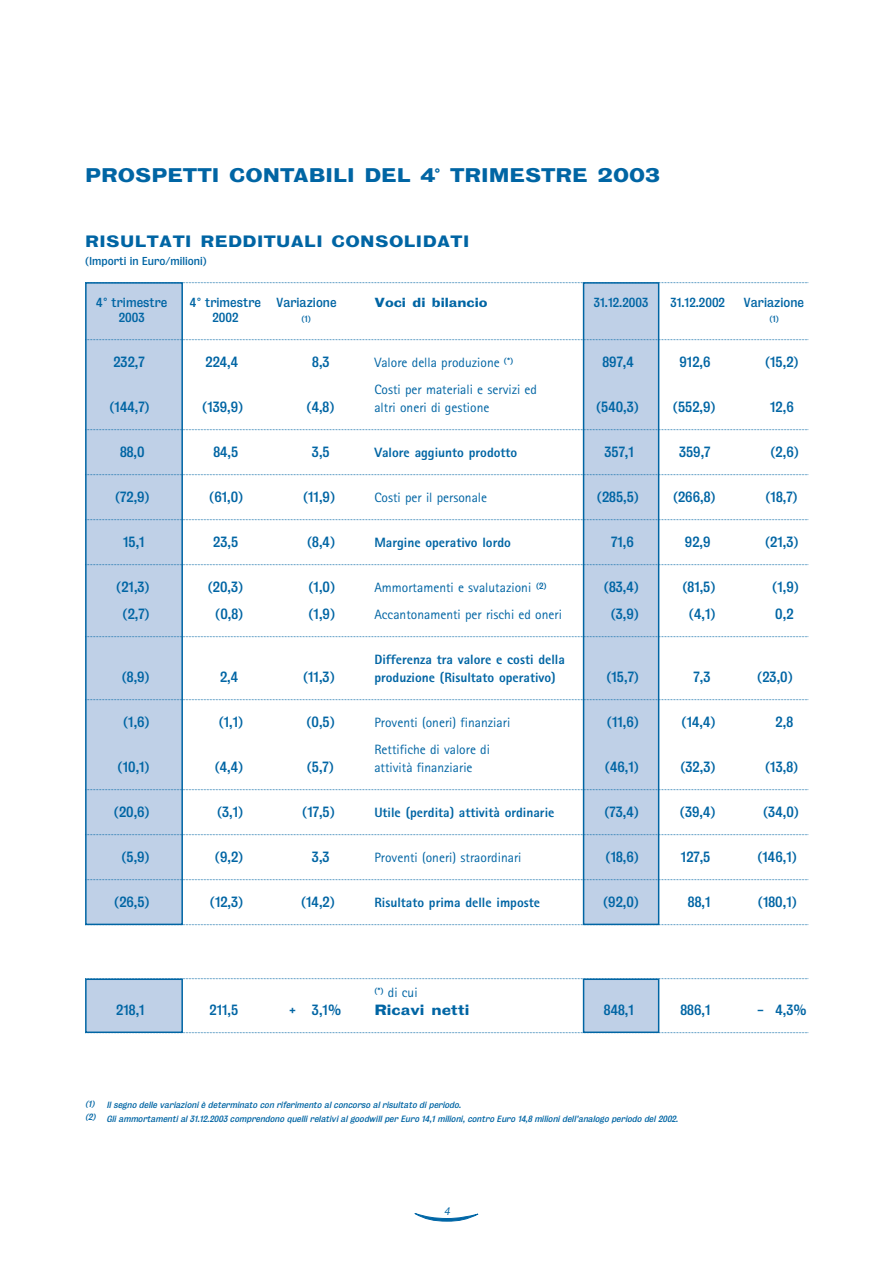
<style>
.page{position:relative;width:893px;height:1263px;background:#fff}
.page>*{position:absolute;margin:0;border:0;box-sizing:border-box;transform-origin:0 0}
.t1{font:18px "Bureau Grotesque Seven Nine";color:#0065a4}
.t2{font:15px "Bureau Grotesque Seven Nine";letter-spacing:.025em;color:#0065a4}
.t3{font:13.5px "Bureau Grotesque Five Three";color:#0065a4}
.t4{font:13.5px "Rotis Sans Serif";color:#0065a4}
.t5{font:800 13.5px "Rotis Sans Serif";color:#0065a4}
.t6{font:13.5px "Bureau Grotesque Seven Nine";color:#0065a4}
.t7{font:12px "Bureau Grotesque Five Three";color:#0065a4}
.t8{font:12px "Bureau Grotesque Seven Nine";color:#0065a4}
.t9{font:italic 12px "Rotis Sans Serif";color:#0065a4}
.t10{font:10.5px "Bureau Grotesque Five Three";color:#0065a4}
.t11{font:italic 8.25px/13.5px "Bureau Grotesque Five Three";color:#0065a4}
.t12{font:8.25px "Bureau Grotesque Five Three";color:#0065a4}
</style>
<div class="page">
<div style="left:86px;top:283px;width:96px;height:641px;background:#bfd0e7"></div>
<div style="left:85px;top:282px;width:98px;height:643px;border:2px solid #0065a4"></div>
<svg style="left:415px;top:1213px;width:63px;height:8px"></svg>
<div style="left:583px;top:283px;width:75px;height:641px;background:#bfd0e7"></div>
<div style="left:583px;top:282px;width:76px;height:643px;border:2px solid #0065a4"></div>
<div style="left:86px;top:979px;width:96px;height:53px;background:#bfd0e7"></div>
<div style="left:85px;top:979px;width:98px;height:54px;border:2px solid #0065a4"></div>
<div style="left:583px;top:979px;width:75px;height:53px;background:#bfd0e7"></div>
<div style="left:583px;top:979px;width:76px;height:54px;border:2px solid #0065a4"></div>
<svg style="left:85px;top:282px;width:723px;height:1px"></svg>
<svg style="left:85px;top:339px;width:723px;height:1px"></svg>
<svg style="left:85px;top:429px;width:723px;height:1px"></svg>
<svg style="left:85px;top:474px;width:723px;height:1px"></svg>
<svg style="left:85px;top:519px;width:723px;height:1px"></svg>
<svg style="left:85px;top:564px;width:723px;height:1px"></svg>
<svg style="left:85px;top:636px;width:723px;height:1px"></svg>
<svg style="left:85px;top:699px;width:723px;height:1px"></svg>
<svg style="left:85px;top:789px;width:723px;height:1px"></svg>
<svg style="left:85px;top:834px;width:723px;height:1px"></svg>
<svg style="left:85px;top:879px;width:723px;height:1px"></svg>
<svg style="left:85px;top:924px;width:723px;height:1px"></svg>
<svg style="left:85px;top:978px;width:723px;height:1px"></svg>
<svg style="left:85px;top:1032px;width:723px;height:1px"></svg>
<h1 class="t1" style="left:85px;top:167px;width:576px">PROSPETTI CONTABILI DEL 4° TRIMESTRE 2003</h1>
<p class="t2" style="left:85px;top:235px;width:386px">RISULTATI REDDITUALI CONSOLIDATI</p>
<p class="t10" style="left:85px;top:258px;width:123px">(Importi in Euro/milioni)</p>
<p class="t7" style="left:96px;top:299px;width:73px">4° trimestre</p>
<p class="t7" style="left:190px;top:299px;width:148px">4° trimestre Variazione</p>
<p class="t8" style="left:374px;top:297px;width:115px">Voci di bilancio</p>
<p class="t7" style="left:594px;top:299px;width:56px">31.12.2003</p>
<p class="t7" style="left:670px;top:299px;width:56px">31.12.2002</p>
<p class="t7" style="left:743px;top:299px;width:62px">Variazione</p>
<p class="t7" style="left:119px;top:314px;width:27px">2003</p>
<p class="t7" style="left:212px;top:314px;width:28px">2002</p>
<p class="t12" style="left:301px;top:316px;width:11px">(1)</p>
<p class="t12" style="left:769px;top:316px;width:11px">(1)</p>
<p class="t3" style="left:113px;top:358px;width:33px">232,7</p>
<p class="t3" style="left:205px;top:358px;width:34px">224,4</p>
<p class="t3" style="left:312px;top:358px;width:19px">8,3</p>
<p class="t4" style="left:374px;top:358px;width:140px">Valore della produzione <sup>(*)</sup></p>
<p class="t3" style="left:602px;top:358px;width:33px">897,4</p>
<p class="t3" style="left:679px;top:358px;width:32px">912,6</p>
<p class="t3" style="left:765px;top:358px;width:35px">(15,2)</p>
<p class="t4" style="left:374px;top:385px;width:164px">Costi per materiali e servizi ed</p>
<p class="t3" style="left:109px;top:403px;width:42px">(144,7)</p>
<p class="t3" style="left:202px;top:403px;width:43px">(139,9)</p>
<p class="t3" style="left:306px;top:403px;width:29px">(4,8)</p>
<p class="t4" style="left:374px;top:403px;width:117px">altri oneri di gestione</p>
<p class="t3" style="left:596px;top:403px;width:44px">(540,3)</p>
<p class="t3" style="left:673px;top:403px;width:44px">(552,9)</p>
<p class="t3" style="left:770px;top:403px;width:25px">12,6</p>
<p class="t3" style="left:120px;top:448px;width:26px">88,0</p>
<p class="t3" style="left:213px;top:448px;width:26px">84,5</p>
<p class="t3" style="left:312px;top:448px;width:19px">3,5</p>
<p class="t5" style="left:374px;top:448px;width:144px">Valore aggiunto prodotto</p>
<p class="t3" style="left:604px;top:448px;width:31px">357,1</p>
<p class="t3" style="left:679px;top:448px;width:33px">359,7</p>
<p class="t3" style="left:770px;top:448px;width:30px">(2,6)</p>
<p class="t3" style="left:115px;top:493px;width:36px">(72,9)</p>
<p class="t3" style="left:209px;top:493px;width:36px">(61,0)</p>
<p class="t3" style="left:303px;top:493px;width:34px">(11,9)</p>
<p class="t4" style="left:374px;top:493px;width:114px">Costi per il personale</p>
<p class="t3" style="left:597px;top:493px;width:44px">(285,5)</p>
<p class="t3" style="left:673px;top:493px;width:44px">(266,8)</p>
<p class="t3" style="left:765px;top:493px;width:34px">(18,7)</p>
<p class="t3" style="left:123px;top:538px;width:23px">15,1</p>
<p class="t3" style="left:213px;top:538px;width:26px">23,5</p>
<p class="t3" style="left:307px;top:538px;width:29px">(8,4)</p>
<p class="t5" style="left:374px;top:538px;width:138px">Margine operativo lordo</p>
<p class="t3" style="left:611px;top:538px;width:24px">71,6</p>
<p class="t3" style="left:685px;top:538px;width:27px">92,9</p>
<p class="t3" style="left:765px;top:538px;width:35px">(21,3)</p>
<p class="t3" style="left:116px;top:583px;width:35px">(21,3)</p>
<p class="t3" style="left:208px;top:583px;width:37px">(20,3)</p>
<p class="t3" style="left:308px;top:583px;width:28px">(1,0)</p>
<p class="t4" style="left:374px;top:583px;width:174px">Ammortamenti e svalutazioni <sup>(2)</sup></p>
<p class="t3" style="left:604px;top:583px;width:37px">(83,4)</p>
<p class="t3" style="left:682px;top:583px;width:35px">(81,5)</p>
<p class="t3" style="left:772px;top:583px;width:28px">(1,9)</p>
<p class="t3" style="left:122px;top:610px;width:29px">(2,7)</p>
<p class="t3" style="left:215px;top:610px;width:30px">(0,8)</p>
<p class="t3" style="left:308px;top:610px;width:28px">(1,9)</p>
<p class="t4" style="left:374px;top:610px;width:189px">Accantonamenti per rischi ed oneri</p>
<p class="t3" style="left:610px;top:610px;width:30px">(3,9)</p>
<p class="t3" style="left:689px;top:610px;width:28px">(4,1)</p>
<p class="t3" style="left:775px;top:610px;width:20px">0,2</p>
<p class="t5" style="left:374px;top:655px;width:192px">Differenza tra valore e costi della</p>
<p class="t3" style="left:122px;top:673px;width:29px">(8,9)</p>
<p class="t3" style="left:220px;top:673px;width:20px">2,4</p>
<p class="t3" style="left:303px;top:673px;width:33px">(11,3)</p>
<p class="t5" style="left:374px;top:673px;width:183px">produzione (Risultato operativo)</p>
<p class="t3" style="left:606px;top:673px;width:34px">(15,7)</p>
<p class="t3" style="left:693px;top:673px;width:18px">7,3</p>
<p class="t3" style="left:757px;top:673px;width:37px">(23,0)</p>
<p class="t3" style="left:123px;top:718px;width:28px">(1,6)</p>
<p class="t3" style="left:219px;top:718px;width:26px">(1,1)</p>
<p class="t3" style="left:306px;top:718px;width:30px">(0,5)</p>
<p class="t4" style="left:374px;top:718px;width:137px">Proventi (oneri) finanziari</p>
<p class="t3" style="left:607px;top:718px;width:34px">(11,6)</p>
<p class="t3" style="left:681px;top:718px;width:36px">(14,4)</p>
<p class="t3" style="left:775px;top:718px;width:19px">2,8</p>
<p class="t4" style="left:374px;top:745px;width:117px">Rettifiche di valore di</p>
<p class="t3" style="left:118px;top:763px;width:34px">(10,1)</p>
<p class="t3" style="left:215px;top:763px;width:30px">(4,4)</p>
<p class="t3" style="left:307px;top:763px;width:29px">(5,7)</p>
<p class="t4" style="left:374px;top:763px;width:100px">attività finanziarie</p>
<p class="t3" style="left:605px;top:763px;width:36px">(46,1)</p>
<p class="t3" style="left:680px;top:763px;width:37px">(32,3)</p>
<p class="t3" style="left:765px;top:763px;width:35px">(13,8)</p>
<p class="t3" style="left:114px;top:808px;width:37px">(20,6)</p>
<p class="t3" style="left:217px;top:808px;width:28px">(3,1)</p>
<p class="t3" style="left:302px;top:808px;width:34px">(17,5)</p>
<p class="t5" style="left:374px;top:808px;width:182px">Utile (perdita) attività ordinarie</p>
<p class="t3" style="left:604px;top:808px;width:36px">(73,4)</p>
<p class="t3" style="left:680px;top:808px;width:37px">(39,4)</p>
<p class="t3" style="left:763px;top:808px;width:37px">(34,0)</p>
<p class="t3" style="left:121px;top:853px;width:30px">(5,9)</p>
<p class="t3" style="left:215px;top:853px;width:30px">(9,2)</p>
<p class="t3" style="left:312px;top:853px;width:19px">3,3</p>
<p class="t4" style="left:374px;top:853px;width:149px">Proventi (oneri) straordinari</p>
<p class="t3" style="left:605px;top:853px;width:35px">(18,6)</p>
<p class="t3" style="left:681px;top:853px;width:31px">127,5</p>
<p class="t3" style="left:757px;top:853px;width:41px">(146,1)</p>
<p class="t3" style="left:114px;top:898px;width:37px">(26,5)</p>
<p class="t3" style="left:210px;top:898px;width:35px">(12,3)</p>
<p class="t3" style="left:301px;top:898px;width:35px">(14,2)</p>
<p class="t5" style="left:374px;top:898px;width:167px">Risultato prima delle imposte</p>
<p class="t3" style="left:603px;top:898px;width:37px">(92,0)</p>
<p class="t3" style="left:688px;top:898px;width:24px">88,1</p>
<p class="t3" style="left:758px;top:898px;width:40px">(180,1)</p>
<p class="t4" style="left:374px;top:988px;width:45px"><sup>(*)</sup> di cui</p>
<p class="t3" style="left:116px;top:1006px;width:30px">218,1</p>
<p class="t3" style="left:209px;top:1006px;width:30px">211,5</p>
<p class="t3" style="left:289px;top:1006px;width:53px">+ 3,1%</p>
<p class="t6" style="left:374px;top:1004px;width:97px">Ricavi netti</p>
<p class="t3" style="left:604px;top:1006px;width:31px">848,1</p>
<p class="t3" style="left:680px;top:1006px;width:31px">886,1</p>
<p class="t3" style="left:757px;top:1006px;width:51px">- 4,3%</p>
<p class="t11" style="left:85px;top:1100px;width:596px">(1) Il segno delle variazioni è determinato con riferimento al concorso al risultato di periodo.<br>(2) Gli ammortamenti al 31.12.2003 comprendono quelli relativi al goodwill per Euro 14,1 milioni, contro Euro 14,8 milioni dell’analogo periodo del 2002.</p>
<p class="t9" style="left:443px;top:1207px;width:7px">4</p>
</div>
